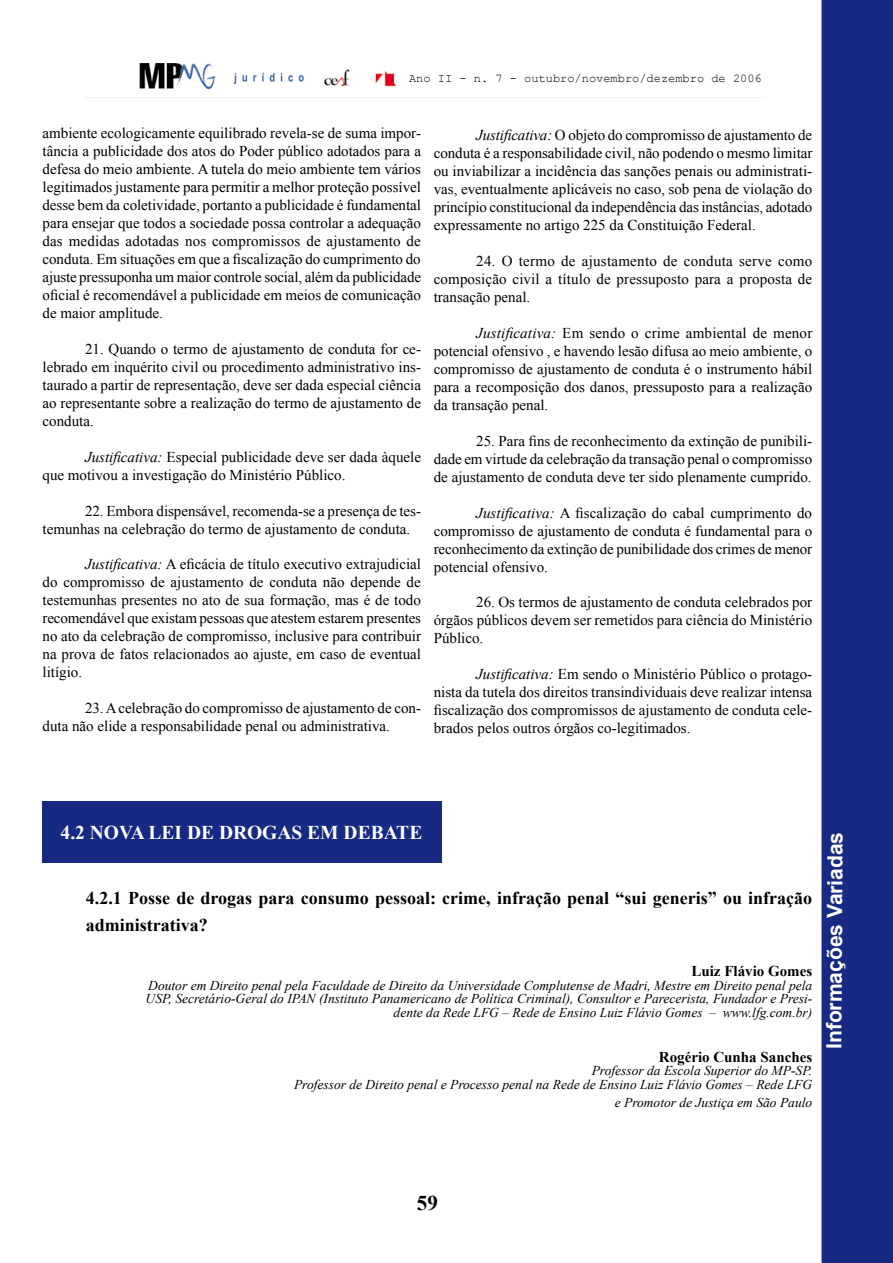
<style>
.page{position:relative;width:893px;height:1263px;background:#fff}
.page>*{position:absolute;margin:0;border:0;box-sizing:border-box;transform-origin:0 0}
.t1{font:700 21px "Arial";letter-spacing:-.005em;color:#fff}
.t2{font:700 21px "Times New Roman";color:#000}
.t3{font:700 19.5px "Times New Roman";color:#fff}
.t4{font:700 18px/27px "Times New Roman";color:#000}
.t5{font:15px/18px "Times New Roman";color:#000;text-align:justify}
.t6{font:700 15px "Times New Roman";color:#000}
.t7{font:italic 13.5px/13.5px "Times New Roman";color:#000;text-align:right}
.t8{font:12px "Courier New";color:#000}
.s1{font-style:italic}
</style>
<div class="page">
<div style="left:821px;top:0;width:72px;height:1263px;background:#162983"></div>
<img style="left:139px;top:64px;width:258px;height:26px">
<div style="left:43px;top:801px;width:399px;height:62px;background:#162983"></div>
<p class="t8" style="left:409px;top:71px;width:354px">Ano II - n. 7 - outubro/novembro/dezembro de 2006</p>
<p class="t5" style="left:43px;top:124px;width:380px">ambiente ecologicamente equilibrado revela-se de suma impor&shy;tância a publicidade dos atos do Poder público adotados para a defesa do meio ambiente. A tutela do meio ambiente tem vários legitimados justamente para permitir a melhor proteção possível desse bem da coletividade, portanto a publicidade é fundamental para ensejar que todos a sociedade possa controlar a adequação das medidas adotadas nos compromissos de ajustamento de conduta. Em situações em que a fiscalização do cumprimento do ajuste pressuponha um maior controle social, além da publicidade oficial é recomendável a publicidade em meios de comunicação de maior amplitude.</p>
<p class="t5" style="left:43px;top:340px;width:380px;text-indent:43px">21. Quando o termo de ajustamento de conduta for ce&shy;lebrado em inquérito civil ou procedimento administrativo ins&shy;taurado a partir de representação, deve ser dada especial ciência ao representante sobre a realização do termo de ajustamento de conduta.</p>
<p class="t5" style="left:43px;top:447px;width:380px;text-indent:43px"><span class="s1">Justificativa:</span> Especial publicidade deve ser dada àquele que motivou a investigação do Ministério Público.</p>
<p class="t5" style="left:43px;top:501px;width:380px;text-indent:43px">22. Embora dispensável, recomenda-se a presença de tes&shy;temunhas na celebração do termo de ajustamento de conduta.</p>
<p class="t5" style="left:43px;top:555px;width:380px;text-indent:43px"><span class="s1">Justificativa:</span> A eficácia de título executivo extrajudicial do compromisso de ajustamento de conduta não depende de testemunhas presentes no ato de sua formação, mas é de todo recomendável que existam pessoas que atestem estarem presentes no ato da celebração de compromisso, inclusive para contribuir na prova de fatos relacionados ao ajuste, em caso de eventual litígio.</p>
<p class="t5" style="left:43px;top:699px;width:380px;text-indent:43px">23. A celebração do compromisso de ajustamento de con&shy;duta não elide a responsabilidade penal ou administrativa.</p>
<p class="t5" style="left:434px;top:126px;width:380px;text-indent:43px"><span class="s1">Justificativa:</span> O objeto do compromisso de ajustamento de conduta é a responsabilidade civil, não podendo o mesmo limitar ou inviabilizar a incidência das sanções penais ou administrati&shy;vas, eventualmente aplicáveis no caso, sob pena de violação do princípio constitucional da independência das instâncias, adotado expressamente no artigo 225 da Constituição Federal.</p>
<p class="t5" style="left:434px;top:252px;width:380px;text-indent:43px">24. O termo de ajustamento de conduta serve como composição civil a título de pressuposto para a proposta de transação penal.</p>
<p class="t5" style="left:434px;top:324px;width:380px;text-indent:43px"><span class="s1">Justificativa:</span> Em sendo o crime ambiental de menor potencial ofensivo , e havendo lesão difusa ao meio ambiente, o compromisso de ajustamento de conduta é o instrumento hábil para a recomposição dos danos, pressuposto para a realização da transação penal.</p>
<p class="t5" style="left:434px;top:431px;width:380px;text-indent:43px">25. Para fins de reconhecimento da extinção de punibili&shy;dade em virtude da celebração da transação penal o compromisso de ajustamento de conduta deve ter sido plenamente cumprido.</p>
<p class="t5" style="left:434px;top:503px;width:380px;text-indent:43px"><span class="s1">Justificativa:</span> A fiscalização do cabal cumprimento do compromisso de ajustamento de conduta é fundamental para o reconhecimento da extinção de punibilidade dos crimes de menor potencial ofensivo.</p>
<p class="t5" style="left:434px;top:593px;width:380px;text-indent:43px">26. Os termos de ajustamento de conduta celebrados por órgãos públicos devem ser remetidos para ciência do Ministério Público.</p>
<p class="t5" style="left:434px;top:665px;width:380px;text-indent:43px"><span class="s1">Justificativa:</span> Em sendo o Ministério Público o protago&shy;nista da tutela dos direitos transindividuais deve realizar intensa fiscalização dos compromissos de ajustamento de conduta cele&shy;brados pelos outros órgãos co-legitimados.</p>
<h2 class="t3" style="left:61px;top:819px;width:363px">4.2 NOVA LEI DE DROGAS EM DEBATE</h2>
<p class="t4" style="left:86px;top:884px;width:728px">4.2.1 Posse de drogas para consumo pessoal: crime, infração penal “sui generis” ou infração administrativa?</p>
<p class="t6" style="left:691px;top:961px;width:122px">Luiz Flávio Gomes</p>
<p class="t7" style="left:146px;top:978px;width:668px">Doutor em Direito penal pela Faculdade de Direito da Universidade Complutense de Madri, Mestre em Direito penal pela<br>USP, Secretário-Geral do IPAN (Instituto Panamericano de Política Criminal), Consultor e Parecerista, Fundador e Presi&shy;dente da Rede LFG – Rede de Ensino Luiz Flávio Gomes – www.lfg.com.br)</p>
<p class="t6" style="left:659px;top:1046px;width:155px">Rogério Cunha Sanches</p>
<p class="t7" style="left:294px;top:1063px;width:520px">Professor da Escola Superior do MP-SP.<br>Professor de Direito penal e Processo penal na Rede de Ensino Luiz Flávio Gomes – Rede LFG</p>
<p class="t7" style="left:615px;top:1095px;width:199px">e Promotor de Justiça em São Paulo</p>
<h1 class="t1" style="left:821px;top:1049px;width:219px;rotate:-90deg">Informações Variadas</h1>
<h1 class="t2" style="left:417px;top:1188px;width:22px">59</h1>
</div>
